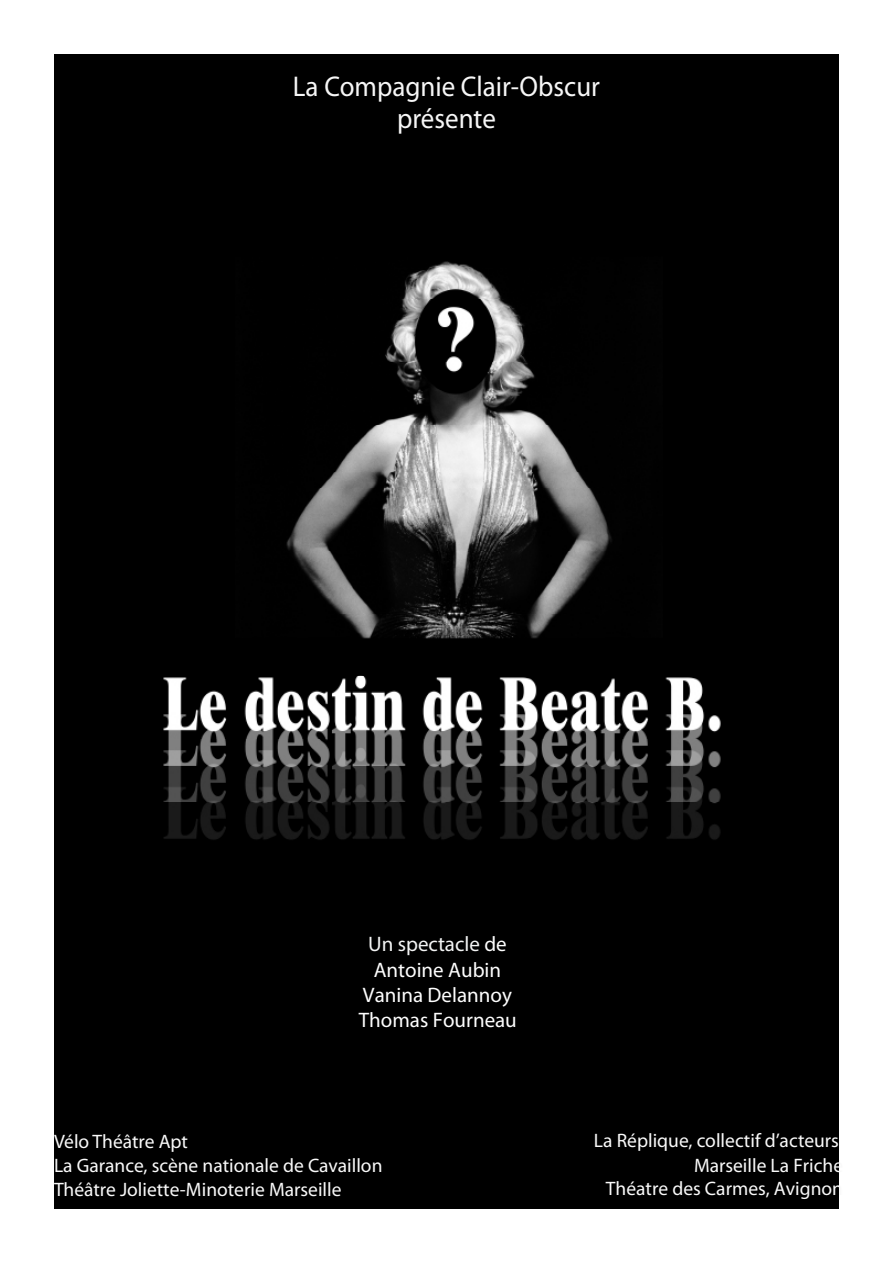
<style>
.page{position:relative;width:893px;height:1263px;background:#fff}
.page>*{position:absolute;margin:0;border:0;box-sizing:border-box;transform-origin:0 0}
.t1{font:28.65px/32.4px "Myriad Pro";color:#f6f6f6;text-align:center;scale:.94 1}
.t2{font:21px/25.2px "Myriad Pro";color:#fdfdfd;text-align:center}
.t3{font:19.5px/24px "Myriad Pro";color:#f9f9f9}
.s1{color:#f3f4f4}
</style>
<div class="page">
<div style="left:54px;top:54px;width:785px;height:1155px;background:#000"></div>
<svg style="left:163px;top:261px;width:558px;height:579px"></svg>
<h1 class="t1" style="left:293px;top:69px;width:328px">La Compagnie Clair-Obscur présente</h1>
<p class="t2" style="left:359px;top:931px;width:160px"><span class="s1">Un spectacle</span> de<br>Antoine Aubin<br>Vanina Delannoy<br>Thomas Fourneau</p>
<p class="t3" style="left:54px;top:1129px;width:330px">Vélo Théâtre Apt<br>La Garance, scène nationale de Cavaillon<br>Théâtre Joliette-Minoterie Marseille</p>
<p class="t3" style="left:594px;top:1128px;width:251px;text-align:right">La Réplique, collectif d’acteurs<br>Marseille La Friche<br>Théatre des Carmes, Avignon</p>
</div>
